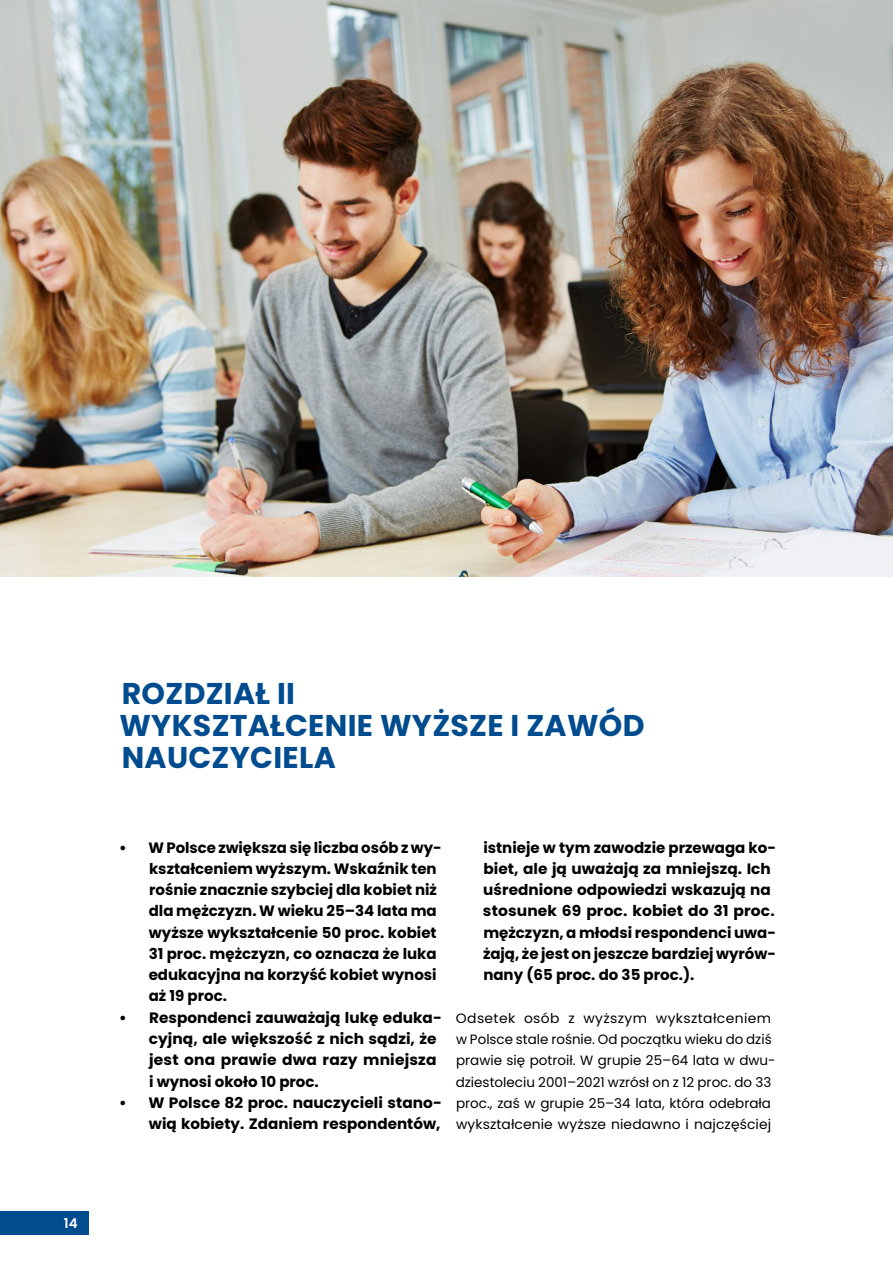
<style>
.page{position:relative;width:893px;height:1263px;background:#fff}
.page>*{position:absolute;margin:0;border:0;box-sizing:border-box;transform-origin:0 0}
.t1{font:700 30px/32px "Poppins";letter-spacing:.01em;color:#004c8e}
.t2{font:700 15px/21.3px "Poppins";color:#000}
.t3{font:13.5px/21.3px "Poppins";color:#000}
.t4{font:600 13.5px "Poppins";color:#fff}
</style>
<div class="page">
<div style="left:0;top:1211px;width:88px;height:24px;background:#004c8e"></div>
<img style="left:0;top:0;width:893px;height:576px">
<p class="t4" style="left:64px;top:1215px;width:15px">14</p>
<h1 class="t1" style="left:119px;top:677px;width:527px">ROZDZIAŁ II<br>WYKSZTAŁCENIE WYŻSZE I ZAWÓD<br>NAUCZYCIELA</h1>
<p class="t2" style="left:149px;top:837px;width:295px;text-indent:-30px">• W Polsce zwiększa się liczba osób z wy&shy;kształceniem wyższym. Wskaźnik ten rośnie znacznie szybciej dla kobiet niż dla mężczyzn. W wieku 25–34 lata ma wyższe wykształcenie 50 proc. kobiet 31 proc. mężczyzn, co oznacza że luka edukacyjna na korzyść kobiet wynosi aż 19 proc.</p>
<p class="t2" style="left:149px;top:1007px;width:295px;text-indent:-30px">• Respondenci zauważają lukę eduka&shy;cyjną, ale większość z nich sądzi, że jest ona prawie dwa razy mniejsza i wynosi około 10 proc.</p>
<p class="t2" style="left:119px;top:1092px;width:324px;text-align:right">• W Polsce 82 proc. nauczycieli stano&shy;wią kobiety. Zdaniem respondentów,</p>
<p class="t2" style="left:483px;top:837px;width:295px">istnieje w tym zawodzie przewaga ko&shy;biet, ale ją uważają za mniejszą. Ich uśrednione odpowiedzi wskazują na stosunek 69 proc. kobiet do 31 proc. mężczyzn, a młodsi respondenci uwa&shy;żają, że jest on jeszcze bardziej wyrów&shy;nany (65 proc. do 35 proc.).</p>
<p class="t3" style="left:456px;top:1007px;width:321px">Odsetek osób z wyższym wykształceniem w Polsce stale rośnie. Od początku wieku do dziś prawie się potroił. W grupie 25–64 lata w dwu&shy;dziestoleciu 2001–2021 wzrósł on z 12 proc. do 33 proc., zaś w grupie 25–34 lata, która odebrała wykształcenie wyższe niedawno i najczęściej</p>
</div>
